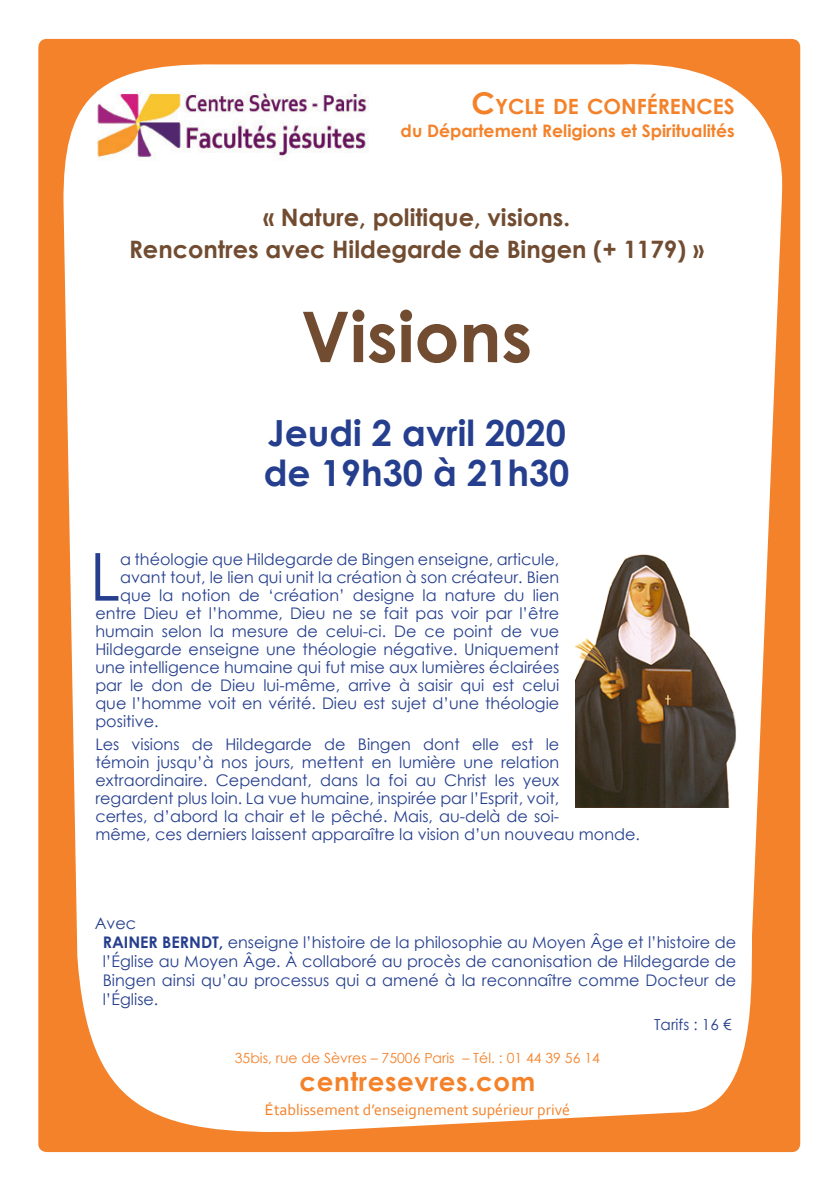
<style>
.page{position:relative;width:840px;height:1191px;background:#fff}
.page>*{position:absolute;margin:0;border:0;box-sizing:border-box;transform-origin:0 0}
.t1{font:700 70px "Century Gothic";color:#714c31}
.Labeur{font:66.2px "Century Gothic";color:#253f8e}
.t2{font:700 36px "Century Gothic";color:#253f8e}
.t3{font:700 26px "Century Gothic";letter-spacing:.025em;color:#f4822a}
.t4{font:700 24px "Century Gothic";color:#714c31}
.t5{font:700 21px "Century Gothic";color:#f4822a}
.t6{font:700 17.2px "Century Gothic";color:#f4822a}
.Labeur-2{font:16px/18px "Century Gothic";color:#253f8e;text-align:justify}
.t7{font:16px "Corbel";color:#f4822a}
.t8{font:15.2px "Century Gothic";color:#253f8e}
.t9{font:14px "Century Gothic";color:#f4822a}
.s1{font-size:30px}
.s2{font-weight:700}
</style>
<div class="page">
<div style="left:38px;top:39px;width:761px;height:1113px;background:#f4822a;border-radius:8px"></div>
<div style="left:63px;top:64px;width:718px;height:1068px;background:#fff"></div>
<img style="left:98px;top:91px;width:281px;height:70px">
<img style="left:575px;top:551px;width:160px;height:256px">
<div style="left:570px;top:545px;width:167px;height:265px;border:1px solid #fff"></div>
<p class="t5" style="left:471px;top:90px;width:264px"><span class="s1">C</span>YCLE DE CONFÉRENCES</p>
<p class="t6" style="left:400px;top:118px;width:335px">du Département Religions et Spiritualités</p>
<p class="t4" style="left:263px;top:199px;width:308px">« Nature, politique, visions.</p>
<p class="t4" style="left:129px;top:231px;width:576px">Rencontres avec Hildegarde de Bingen (+ 1179) »</p>
<p class="t1" style="left:301px;top:283px;width:233px">Visions</p>
<p class="t2" style="left:267px;top:406px;width:300px">Jeudi 2 avril 2020</p>
<p class="t2" style="left:264px;top:446px;width:307px">de 19h30 à 21h30</p>
<p class="Labeur" style="left:90px;top:530px;width:32px">L</p>
<p class="Labeur-2" style="left:120px;top:549px;width:440px">a théologie que Hildegarde de Bingen enseigne, articule,</p>
<p class="Labeur-2" style="left:120px;top:567px;width:440px">avant tout, le lien qui unit la création à son créateur. Bien</p>
<p class="Labeur-2" style="left:120px;top:585px;width:440px">que la notion de ‘création’ designe la nature du lien</p>
<p class="Labeur-2" style="left:95px;top:603px;width:465px">entre Dieu et l’homme, Dieu ne se fait pas voir par l’être</p>
<p class="Labeur-2" style="left:95px;top:621px;width:465px">humain selon la mesure de celui-ci. De ce point de vue</p>
<p class="Labeur-2" style="left:95px;top:639px;width:465px">Hildegarde enseigne une théologie négative. Uniquement</p>
<p class="Labeur-2" style="left:95px;top:657px;width:465px">une intelligence humaine qui fut mise aux lumières éclairées</p>
<p class="Labeur-2" style="left:95px;top:675px;width:465px">par le don de Dieu lui-même, arrive à saisir qui est celui</p>
<p class="Labeur-2" style="left:95px;top:693px;width:465px">que l’homme voit en vérité. Dieu est sujet d’une théologie</p>
<p class="Labeur-2" style="left:95px;top:711px;width:65px">positive.</p>
<p class="Labeur-2" style="left:95px;top:735px;width:546px;text-align:left">Les visions de Hildegarde de Bingen dont elle est le<br>témoin jusqu’à nos jours, mettent en lumière une relation extraordinaire. Cependant, dans la foi au Christ les yeux regardent plus loin. La vue humaine, inspirée par l’Esprit, voit,<br>certes, d’abord la chair et le pêché. Mais, au-delà de soi-<br>même, ces derniers laissent apparaître la vision d’un nouveau monde.</p>
<p class="Labeur-2" style="left:95px;top:914px;width:43px">Avec</p>
<p class="Labeur-2" style="left:103px;top:933px;width:634px"><span class="s2">RAINER BERNDT,</span> enseigne l’histoire de la philosophie au Moyen Âge et l’histoire de</p>
<p class="Labeur-2" style="left:103px;top:951px;width:634px;line-height:19px">l’Église au Moyen Âge. À collaboré au procès de canonisation de Hildegarde de Bingen ainsi qu’au processus qui a amené à la reconnaître comme Docteur de l’Église.</p>
<p class="t9" style="left:235px;top:1048px;width:366px">35bis, rue de Sèvres – 75006 Paris – Tél. : 01 44 39 56 14</p>
<p class="t3" style="left:299px;top:1062px;width:237px">centresevres.com</p>
<p class="t7" style="left:265px;top:1099px;width:306px">Établissement d’enseignement supérieur privé</p>
<p class="t8" style="left:653px;top:1014px;width:79px">Tarifs : 16 €</p>
</div>
